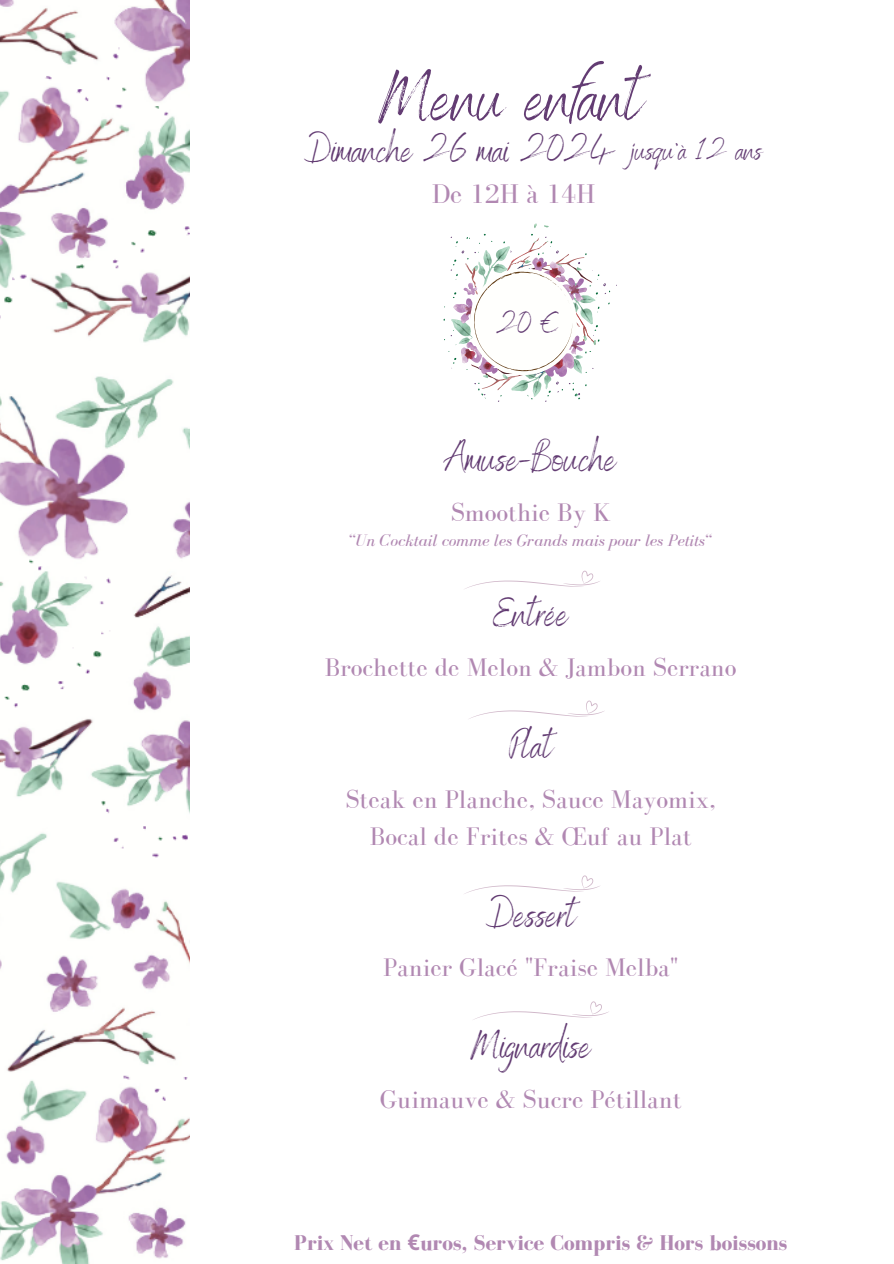
<style>
.page{position:relative;width:894px;height:1264px;background:#fff}
.page>*{position:absolute;margin:0;border:0;box-sizing:border-box;transform-origin:0 0}
.t1{font:71.85px "Benedict";color:#633c73}
.t2{font:39.9px "Benedict";color:#633c73}
.t3{font:38.1px "Benedict";color:#633c73}
.t4{font:30.6px "Benedict";color:#633c73}
.t5{font:29.4px "Benedict";color:#633c73}
.t6{font:27.9px "Bodoni FLF";color:#b188b2}
.t7{font:26.1px/37.2px "Bodoni FLF";color:#b188b2;text-align:center}
.t8{font:700 21.9px "Bodoni FLF";color:#b188b2}
.t9{font:italic 17.1px "Bodoni FLF";color:#b188b2}
.s1{font-family:"Noto Sans"}
</style>
<div class="page">
<img style="left:0;top:0;width:189px;height:1263px">
<svg style="left:465px;top:570px;width:135px;height:19px"></svg>
<svg style="left:469px;top:700px;width:135px;height:19px"></svg>
<svg style="left:464px;top:875px;width:136px;height:19px"></svg>
<svg style="left:473px;top:1001px;width:136px;height:19px"></svg>
<img style="left:450px;top:237px;width:161px;height:165px">
<img style="left:451px;top:319px;width:23px;height:25px">
<img style="left:573px;top:355px;width:10px;height:18px">
<img style="left:511px;top:389px;width:42px;height:8px">
<img style="left:574px;top:287px;width:18px;height:37px">
<img style="left:471px;top:363px;width:84px;height:26px">
<svg style="left:502px;top:374px;width:6px;height:4px"></svg>
<svg style="left:482px;top:375px;width:6px;height:3px"></svg>
<img style="left:539px;top:254px;width:29px;height:18px">
<svg style="left:576px;top:267px;width:5px;height:3px"></svg>
<img style="left:471px;top:238px;width:68px;height:60px">
<svg style="left:524px;top:260px;width:6px;height:4px"></svg>
<img style="left:465px;top:263px;width:13px;height:31px">
<svg style="left:593px;top:340px;width:3px;height:5px"></svg>
<img style="left:463px;top:283px;width:14px;height:12px">
<img style="left:532px;top:257px;width:14px;height:14px">
<img style="left:478px;top:356px;width:19px;height:18px">
<img style="left:545px;top:354px;width:28px;height:23px">
<img style="left:542px;top:262px;width:23px;height:10px">
<img style="left:461px;top:342px;width:21px;height:21px">
<img style="left:568px;top:278px;width:19px;height:25px">
<img style="left:453px;top:298px;width:22px;height:25px">
<img style="left:565px;top:335px;width:20px;height:19px">
<img style="left:470px;top:268px;width:106px;height:107px;border-radius:50%">
<img style="left:486px;top:272px;width:82px;height:29px">
<h1 class="t1" style="left:378px;top:52px;width:265px">Menu enfant</h1>
<p class="t3" style="left:304px;top:125px;width:312px">Dimanche 26 mai 2024</p>
<p class="t5" style="left:631px;top:131px;width:132px">jusqu’à 12 ans</p>
<p class="t6" style="left:431px;top:179px;width:165px">De 12H à 14H</p>
<p class="t4" style="left:496px;top:304px;width:64px">20 €</p>
<h2 class="t2" style="left:445px;top:433px;width:172px">Amuse-Bouche</h2>
<h4 class="t7" style="left:450px;top:493px;width:161px">Smoothie By K</h4>
<h3 class="t9" style="left:349px;top:531px;width:365px">“Un Cocktail comme les Grands mais pour les Petits“</h3>
<p class="t2" style="left:493px;top:588px;width:77px">Entrée</p>
<p class="t7" style="left:325px;top:648px;width:413px">Brochette de Melon &amp; Jambon Serrano</p>
<p class="t2" style="left:509px;top:719px;width:44px">Plat</p>
<p class="t7" style="left:345px;top:780px;width:372px">Steak en Planche, Sauce Mayomix,<br>Bocal de Frites &amp; Œuf au Plat</p>
<p class="t2" style="left:486px;top:888px;width:90px">Dessert</p>
<p class="t7" style="left:383px;top:949px;width:297px">Panier Glacé "Fraise Melba"</p>
<p class="t2" style="left:470px;top:1020px;width:122px">Mignardise</p>
<p class="t7" style="left:379px;top:1080px;width:303px">Guimauve &amp; Sucre Pétillant</p>
<p class="t8" style="left:294px;top:1230px;width:494px">Prix Net en <span class="s1">€</span>uros, Service Compris &amp; Hors boissons</p>
</div>
